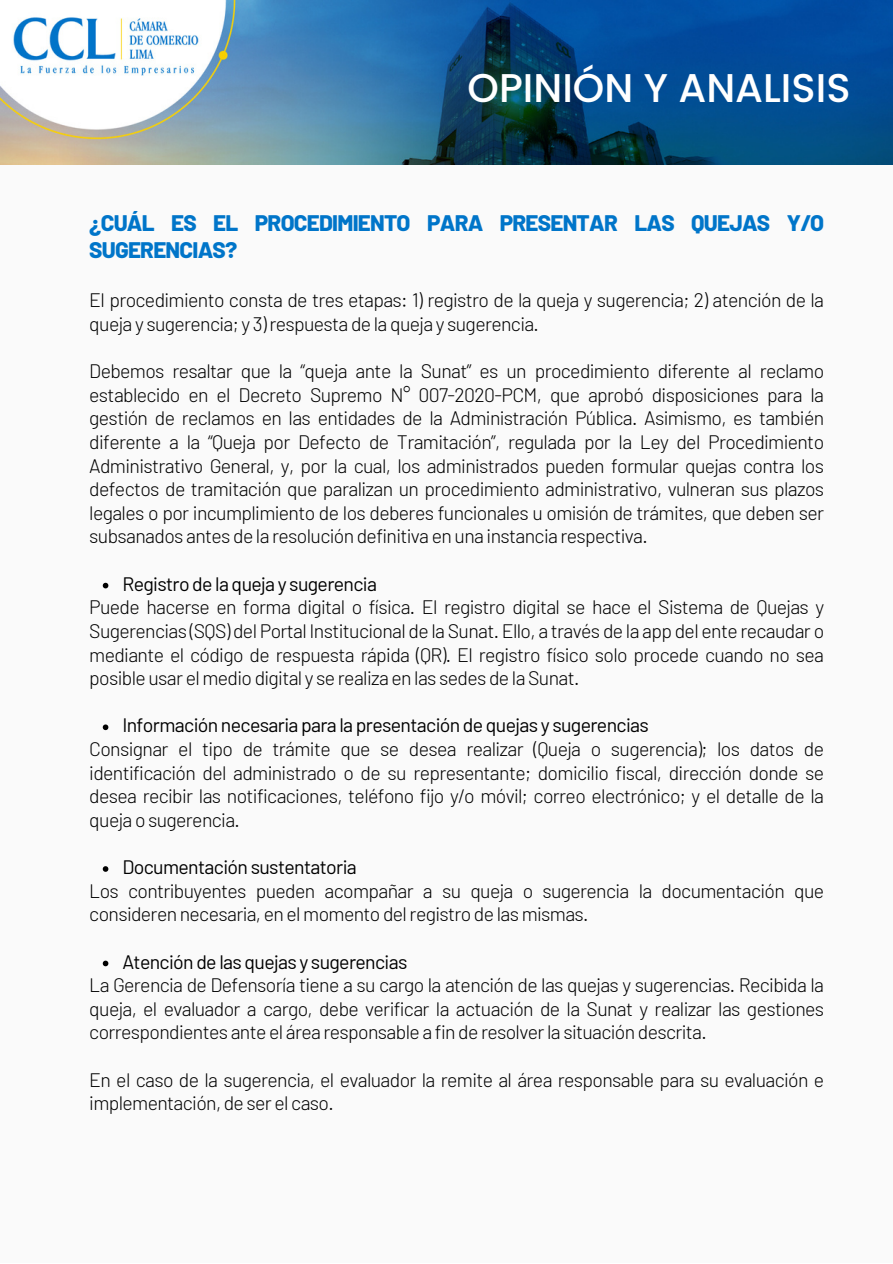
<style>
.page{position:relative;width:893px;height:1264px;background:#fff}
.page>*{position:absolute;margin:0;border:0;box-sizing:border-box;transform-origin:0 0}
.t1{font:500 40.05px "Poppins";color:#fff}
.t2{font:800 22.5px/27px "Barlow";letter-spacing:-.035em;color:#0075c9}
.t3{font:300 19.5px/23.5px "Barlow";letter-spacing:-.035em;color:#000;text-align:justify}
.t4{font:19.5px "Barlow";letter-spacing:-.035em;color:#000}
</style>
<div class="page">
<div style="left:0;top:0;width:892px;height:1262px;background:#fafafa"></div>
<img style="left:0;top:0;width:892px;height:164px">
<svg style="left:103px;top:583px;width:5px;height:5px"></svg>
<svg style="left:103px;top:724px;width:5px;height:6px"></svg>
<svg style="left:103px;top:866px;width:5px;height:5px"></svg>
<svg style="left:103px;top:960px;width:5px;height:6px"></svg>
<p class="t1" style="left:467px;top:60px;width:384px">OPINIÓN Y ANALISIS</p>
<p class="t2" style="left:89px;top:209px;width:736px">¿CUÁL ES EL PROCEDIMIENTO PARA PRESENTAR LAS QUEJAS Y/O<br>SUGERENCIAS?</p>
<p class="t3" style="left:89px;top:288px;width:736px">El procedimiento consta de tres etapas: 1) registro de la queja y sugerencia; 2) atención de la queja y sugerencia; y 3) respuesta de la queja y sugerencia.</p>
<p class="t3" style="left:89px;top:358px;width:736px">Debemos resaltar que la “queja ante la Sunat” es un procedimiento diferente al reclamo establecido en el Decreto Supremo N° 007-2020-PCM, que aprobó disposiciones para la gestión de reclamos en las entidades de la Administración Pública. Asimismo, es también diferente a la “Queja por Defecto de Tramitación”, regulada por la Ley del Procedimiento Administrativo General, y, por la cual, los administrados pueden formular quejas contra los defectos de tramitación que paralizan un procedimiento administrativo, vulneran sus plazos legales o por incumplimiento de los deberes funcionales u omisión de trámites, que deben ser subsanados antes de la resolución definitiva en una instancia respectiva.</p>
<p class="t4" style="left:122px;top:571px;width:256px">Registro de la queja y sugerencia</p>
<p class="t3" style="left:89px;top:594px;width:736px">Puede hacerse en forma digital o física. El registro digital se hace el Sistema de Quejas y Sugerencias (SQS) del Portal Institucional de la Sunat. Ello, a través de la app del ente recaudar o mediante el código de respuesta rápida (QR). El registro físico solo procede cuando no sea posible usar el medio digital y se realiza en las sedes de la Sunat.</p>
<p class="t4" style="left:122px;top:713px;width:528px">Información necesaria para la presentación de quejas y sugerencias</p>
<p class="t3" style="left:89px;top:736px;width:736px">Consignar el tipo de trámite que se desea realizar (Queja o sugerencia); los datos de identificación del administrado o de su representante; domicilio fiscal, dirección donde se desea recibir las notificaciones, teléfono fijo y/o móvil; correo electrónico; y el detalle de la queja o sugerencia.</p>
<p class="t4" style="left:122px;top:854px;width:236px">Documentación sustentatoria</p>
<p class="t3" style="left:89px;top:878px;width:736px">Los contribuyentes pueden acompañar a su queja o sugerencia la documentación que consideren necesaria, en el momento del registro de las mismas.</p>
<p class="t4" style="left:122px;top:949px;width:286px">Atención de las quejas y sugerencias</p>
<p class="t3" style="left:89px;top:972px;width:736px">La Gerencia de Defensoría tiene a su cargo la atención de las quejas y sugerencias. Recibida la queja, el evaluador a cargo, debe verificar la actuación de la Sunat y realizar las gestiones correspondientes ante el área responsable a fin de resolver la situación descrita.</p>
<p class="t3" style="left:89px;top:1067px;width:736px">En el caso de la sugerencia, el evaluador la remite al área responsable para su evaluación e implementación, de ser el caso.</p>
</div>
